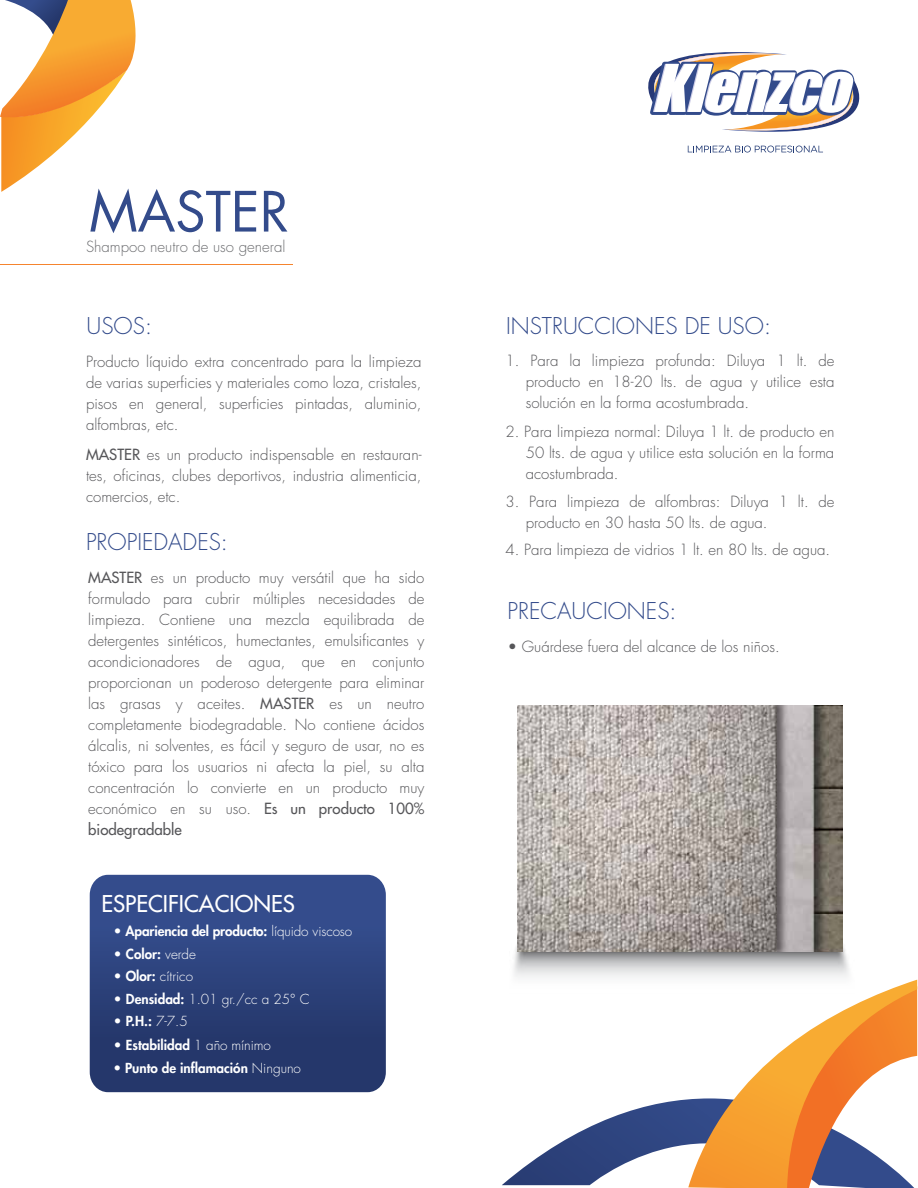
<style>
.page{position:relative;width:918px;height:1188px;background:#fff}
.page>*{position:absolute;margin:0;border:0;box-sizing:border-box;transform-origin:0 0}
.t1{font:54px "Futura Std";color:#334b8b}
.t2{font:300 22.5px "Futura Std";color:#334b8b}
.t3{font:500 22.5px "Futura Std";color:#fff}
.t4{font:300 15px/21px "Futura Std";color:#565659;text-align:justify}
.t5{font:300 15px "Futura Std";color:#6b6c6f}
.t6{font:300 13.5px "Futura Std";color:#fff}
.t7{font:800 13.5px "Futura Std";letter-spacing:-.01em;color:#fff}
.s1{font-weight:500}
.s2{font-weight:300}
.s3{font-weight:800}
</style>
<div class="page">
<img style="left:514px;top:891px;width:335px;height:87px">
<svg style="left:90px;top:875px;width:296px;height:217px;background:#2d427b"></svg>
<svg style="left:648px;top:52px;width:212px;height:101px"></svg>
<svg style="left:0;top:0;width:136px;height:192px"></svg>
<hr style="left:0;top:265px;width:293px;height:1px;background:#f5842e">
<svg style="left:502px;top:1099px;width:186px;height:87px"></svg>
<svg style="left:688px;top:980px;width:229px;height:208px"></svg>
<img style="left:518px;top:706px;width:324px;height:245px">
<h1 class="t1" style="left:89px;top:177px;width:201px">MASTER</h1>
<p class="t5" style="left:86px;top:237px;width:201px">Shampoo neutro de uso general</p>
<h2 class="t2" style="left:87px;top:312px;width:67px">USOS:</h2>
<p class="t4" style="left:86px;top:352px;width:337px">Producto líquido extra concentrado para la limpieza de varias superficies y materiales como loza, cristales, pisos en general, superficies pintadas, aluminio, alfombras, etc.</p>
<p class="t4" style="left:86px;top:445px;width:337px"><span class="s1">MASTER</span> es un producto indispensable en restauran&shy;tes, oficinas, clubes deportivos, industria alimenticia, comercios, etc.</p>
<h2 class="t2" style="left:86px;top:528px;width:143px">PROPIEDADES:</h2>
<p class="t4" style="left:88px;top:568px;width:338px"><span class="s1">MASTER</span> es un producto muy versátil que ha sido formulado para cubrir múltiples necesidades de limpieza. Contiene una mezcla equilibrada de detergentes sintéticos, humectantes, emulsificantes y acondicionadores de agua, que en conjunto proporcionan un poderoso detergente para eliminar las grasas y aceites. <span class="s1">MASTER</span> es un neutro completamente biodegradable. No contiene ácidos álcalis, ni solventes, es fácil y seguro de usar, no es tóxico para los usuarios ni afecta la piel, su alta concentración lo convierte en un producto muy económico en su uso. <span class="s1">Es un producto 100% biodegradable</span></p>
<h2 class="t3" style="left:101px;top:890px;width:195px">ESPECIFICACIONES</h2>
<p class="t7" style="left:113px;top:923px;width:240px"><span class="s2">•</span> Apariencia del producto: <span class="s2">líquido viscoso</span></p>
<p class="t6" style="left:113px;top:946px;width:84px">• <span class="s3">Color:</span> verde</p>
<p class="t6" style="left:113px;top:968px;width:81px">• <span class="s3">Olor:</span> cítrico</p>
<p class="t6" style="left:113px;top:991px;width:198px">• <span class="s3">Densidad:</span> 1.01 gr./cc a 25° C</p>
<p class="t6" style="left:113px;top:1013px;width:76px">• <span class="s3">P.H.:</span> 7-7.5</p>
<p class="t6" style="left:113px;top:1037px;width:159px">• <span class="s3">Estabilidad</span> 1 año mínimo</p>
<p class="t7" style="left:113px;top:1059px;width:189px">• Punto de inflamación <span class="s2">Ninguno</span></p>
<h2 class="t2" style="left:506px;top:312px;width:267px">INSTRUCCIONES DE USO:</h2>
<p class="t4" style="left:526px;top:351px;width:310px;text-indent:-20px">1. Para la limpieza profunda: Diluya 1 lt. de producto en 18-20 lts. de agua y utilice esta solución en la forma acostumbrada.</p>
<p class="t4" style="left:526px;top:421px;width:310px;text-indent:-20px">2. Para limpieza normal: Diluya 1 lt. de producto en 50 lts. de agua y utilice esta solución en la forma acostumbrada.</p>
<p class="t4" style="left:526px;top:492px;width:310px;text-indent:-20px">3. Para limpieza de alfombras: Diluya 1 lt. de producto en 30 hasta 50 lts. de agua.</p>
<p class="t4" style="left:506px;top:540px;width:326px">4. Para limpieza de vidrios 1 lt. en 80 lts. de agua.</p>
<h2 class="t2" style="left:507px;top:597px;width:171px">PRECAUCIONES:</h2>
<p class="t4" style="left:508px;top:636px;width:273px">• Guárdese fuera del alcance de los niños.</p>
</div>
